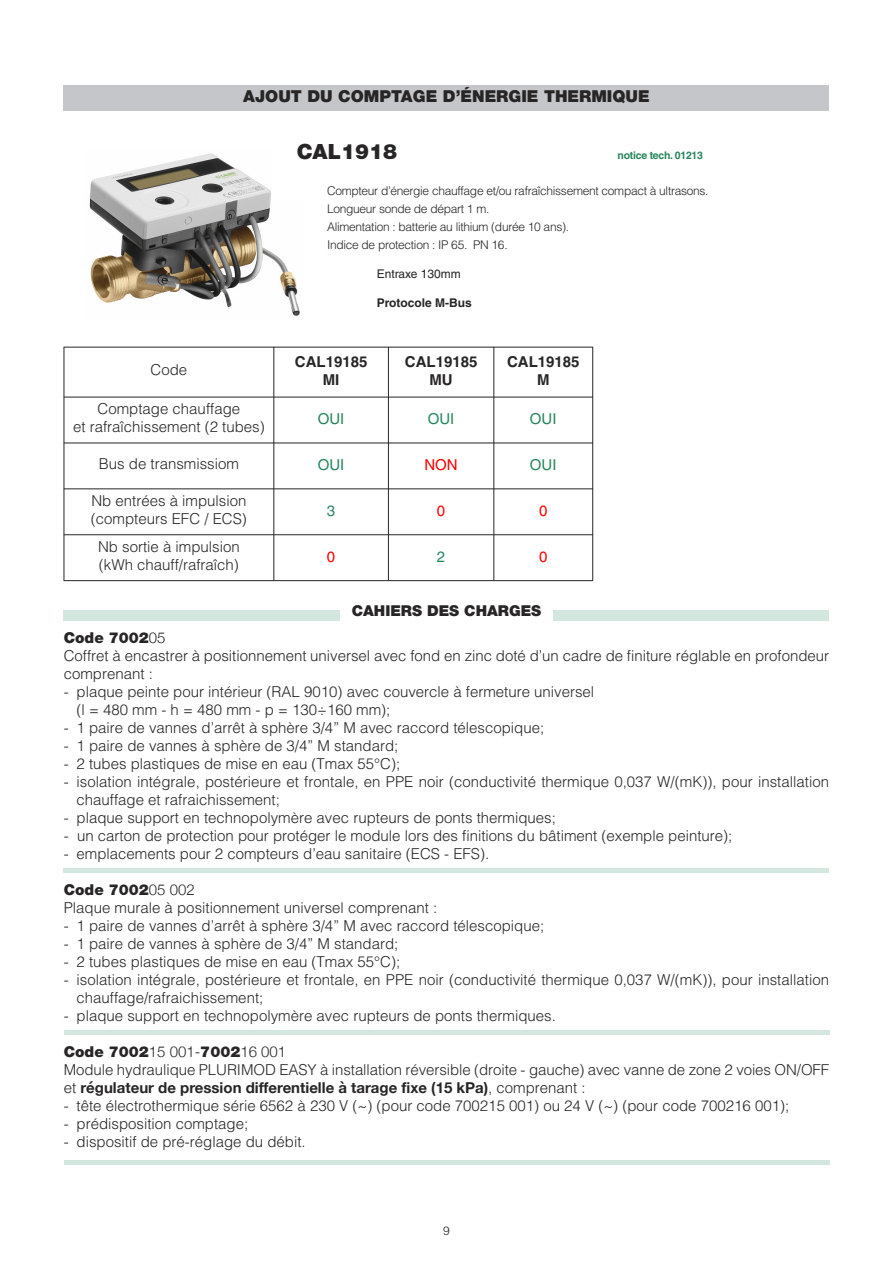
<style>
.page{position:relative;width:893px;height:1263px;background:#fff}
.page>*{position:absolute;margin:0;border:0;box-sizing:border-box;transform-origin:0 0}
.t1{font:900 21px "Helvetica Neue";color:#272526}
.t2{font:900 16.5px "Helvetica Neue";color:#272526}
.t3{font:300 15px/18px "Helvetica";color:#272526}
.t4{font:700 15px "Helvetica Neue";color:#272526}
.t5{font:900 15px "Helvetica Neue";color:#272526}
.t6{font:700 15px/18px "Helvetica";color:#272526;text-align:center}
.t7{font:15px "Helvetica";color:#26865c}
.t8{font:15px "Helvetica";color:#f00}
.t9{font:300 12px/18px "Helvetica";letter-spacing:-.025em;color:#272526}
.t10{font:700 12px "Helvetica";color:#272526}
.t11{font:12px "Helvetica";color:#272526}
.t12{font:700 10.5px "Helvetica";letter-spacing:-.025em;color:#26865c}
.s1{font-weight:300}
.s2{font-family:"Helvetica";font-weight:300}
</style>
<div class="page">
<hr style="left:64px;top:1030px;width:765px;height:4px;background:#d4e7de">
<hr style="left:64px;top:869px;width:765px;height:4px;background:#d4e7de">
<div style="left:64px;top:610px;width:765px;height:11px;background:#d4e7de"></div>
<div style="left:340px;top:604px;width:213px;height:21px;background:#fff"></div>
<img style="left:89px;top:153px;width:211px;height:163px">
<div style="left:64px;top:85px;width:765px;height:26px;background:#c4c6c9"></div>
<hr style="left:64px;top:347px;width:1px;height:234px;background:#272526">
<hr style="left:274px;top:347px;width:1px;height:234px;background:#272526">
<hr style="left:388px;top:347px;width:1px;height:234px;background:#272526">
<hr style="left:494px;top:347px;width:1px;height:234px;background:#272526">
<hr style="left:592px;top:347px;width:1px;height:234px;background:#272526">
<hr style="left:64px;top:347px;width:529px;height:1px;background:#272526">
<hr style="left:64px;top:397px;width:529px;height:1px;background:#272526">
<hr style="left:64px;top:443px;width:529px;height:1px;background:#272526">
<hr style="left:64px;top:489px;width:529px;height:1px;background:#272526">
<hr style="left:64px;top:534px;width:529px;height:1px;background:#272526">
<hr style="left:64px;top:580px;width:529px;height:1px;background:#272526">
<div style="left:272px;top:144px;width:253px;height:56px;background:#fff"></div>
<div style="left:65px;top:1160px;width:765px;height:5px;background:#d4e7de"></div>
<p class="t2" style="left:243px;top:90px;width:408px">AJOUT DU COMPTAGE D’ÉNERGIE THERMIQUE</p>
<h1 class="t1" style="left:297px;top:144px;width:102px">CAL1918</h1>
<p class="t12" style="left:618px;top:152px;width:87px">notice tech. 01213</p>
<p class="t9" style="left:327px;top:181px;width:383px">Compteur d’énergie chauffage et/ou rafraîchissement compact à ultrasons.<br>Longueur sonde de départ 1 m.<br>Alimentation : batterie au lithium (durée 10 ans).<br>Indice de protection : IP 65. PN 16.</p>
<p class="t11" style="left:377px;top:269px;width:86px">Entraxe 130mm</p>
<p class="t10" style="left:377px;top:298px;width:97px">Protocole M-Bus</p>
<p class="t3" style="left:151px;top:360px;width:38px">Code</p>
<p class="t6" style="left:295px;top:354px;width:74px">CAL19185<br>MI</p>
<p class="t6" style="left:405px;top:354px;width:74px">CAL19185<br>MU</p>
<p class="t6" style="left:507px;top:354px;width:74px">CAL19185<br>M</p>
<p class="t3" style="left:73px;top:399px;width:193px;text-align:center">Comptage chauffage<br>et rafraîchissement (2 tubes)</p>
<p class="t7" style="left:318px;top:413px;width:28px">OUI</p>
<p class="t7" style="left:428px;top:413px;width:28px">OUI</p>
<p class="t7" style="left:530px;top:413px;width:28px">OUI</p>
<p class="t3" style="left:99px;top:454px;width:142px">Bus de transmissiom</p>
<p class="t7" style="left:318px;top:459px;width:28px">OUI</p>
<p class="t8" style="left:424px;top:459px;width:35px">NON</p>
<p class="t7" style="left:530px;top:459px;width:28px">OUI</p>
<p class="t3" style="left:91px;top:491px;width:157px">Nb entrées à impulsion (compteurs EFC / ECS)</p>
<p class="t7" style="left:327px;top:505px;width:10px">3</p>
<p class="t8" style="left:437px;top:505px;width:10px">0</p>
<p class="t8" style="left:539px;top:505px;width:10px">0</p>
<p class="t3" style="left:98px;top:537px;width:143px">Nb sortie à impulsion (kWh chauff/rafraîch)</p>
<p class="t8" style="left:327px;top:551px;width:10px">0</p>
<p class="t7" style="left:437px;top:551px;width:10px">2</p>
<p class="t8" style="left:539px;top:551px;width:10px">0</p>
<p class="t5" style="left:352px;top:605px;width:191px">CAHIERS DES CHARGES</p>
<p class="t5" style="left:64px;top:632px;width:103px">Code 7002<span class="s1">05</span></p>
<p class="t3" style="left:64px;top:646px;width:767px">Coffret à encastrer à positionnement universel avec fond en zinc doté d’un cadre de finiture réglable en profondeur comprenant :</p>
<p class="t3" style="left:77px;top:682px;width:519px;text-indent:-13px">- plaque peinte pour intérieur (RAL 9010) avec couvercle à fermeture universel (l = 480 mm - h = 480 mm - p = 130÷160 mm);</p>
<p class="t3" style="left:64px;top:718px;width:482px">- 1 paire de vannes d’arrêt à sphère 3/4” M avec raccord télescopique;</p>
<p class="t3" style="left:64px;top:736px;width:336px">- 1 paire de vannes à sphère de 3/4” M standard;</p>
<p class="t3" style="left:64px;top:754px;width:338px">- 2 tubes plastiques de mise en eau (Tmax 55°C);</p>
<p class="t3" style="left:77px;top:772px;width:754px;text-indent:-13px">- isolation intégrale, postérieure et frontale, en PPE noir (conductivité thermique 0,037 W/(mK)), pour installation chauffage et rafraichissement;</p>
<p class="t3" style="left:64px;top:808px;width:494px">- plaque support en technopolymère avec rupteurs de ponts thermiques;</p>
<p class="t3" style="left:64px;top:826px;width:670px">- un carton de protection pour protéger le module lors des finitions du bâtiment (exemple peinture);</p>
<p class="t3" style="left:64px;top:844px;width:427px">- emplacements pour 2 compteurs d’eau sanitaire (ECS - EFS).</p>
<p class="t5" style="left:64px;top:884px;width:132px">Code 7002<span class="s1">05 002</span></p>
<p class="t3" style="left:64px;top:898px;width:375px">Plaque murale à positionnement universel comprenant :</p>
<p class="t3" style="left:64px;top:916px;width:482px">- 1 paire de vannes d’arrêt à sphère 3/4” M avec raccord télescopique;</p>
<p class="t3" style="left:64px;top:934px;width:336px">- 1 paire de vannes à sphère de 3/4” M standard;</p>
<p class="t3" style="left:64px;top:952px;width:338px">- 2 tubes plastiques de mise en eau (Tmax 55°C);</p>
<p class="t3" style="left:77px;top:970px;width:754px;text-indent:-13px">- isolation intégrale, postérieure et frontale, en PPE noir (conductivité thermique 0,037 W/(mK)), pour installation chauffage/rafraichissement;</p>
<p class="t3" style="left:64px;top:1006px;width:494px">- plaque support en technopolymère avec rupteurs de ponts thermiques.</p>
<p class="t5" style="left:64px;top:1046px;width:224px">Code 7002<span class="s1">15 001-</span>7002<span class="s1">16 001</span></p>
<p class="t3" style="left:64px;top:1060px;width:767px">Module hydraulique PLURIMOD EASY à installation réversible (droite - gauche) avec vanne de zone 2 voies ON/OFF</p>
<p class="t4" style="left:64px;top:1078px;width:523px"><span class="s2">et</span> régulateur de pression differentielle à tarage fixe (15 kPa)<span class="s2">, comprenant :</span></p>
<p class="t3" style="left:64px;top:1096px;width:727px">- tête électrothermique série 6562 à 230 V (~) (pour code 700215 001) ou 24 V (~) (pour code 700216 001);</p>
<p class="t3" style="left:64px;top:1114px;width:186px">- prédisposition comptage;</p>
<p class="t3" style="left:64px;top:1132px;width:243px">- dispositif de pré-réglage du débit.</p>
<p class="t9" style="left:443px;top:1221px;width:8px">9</p>
</div>
